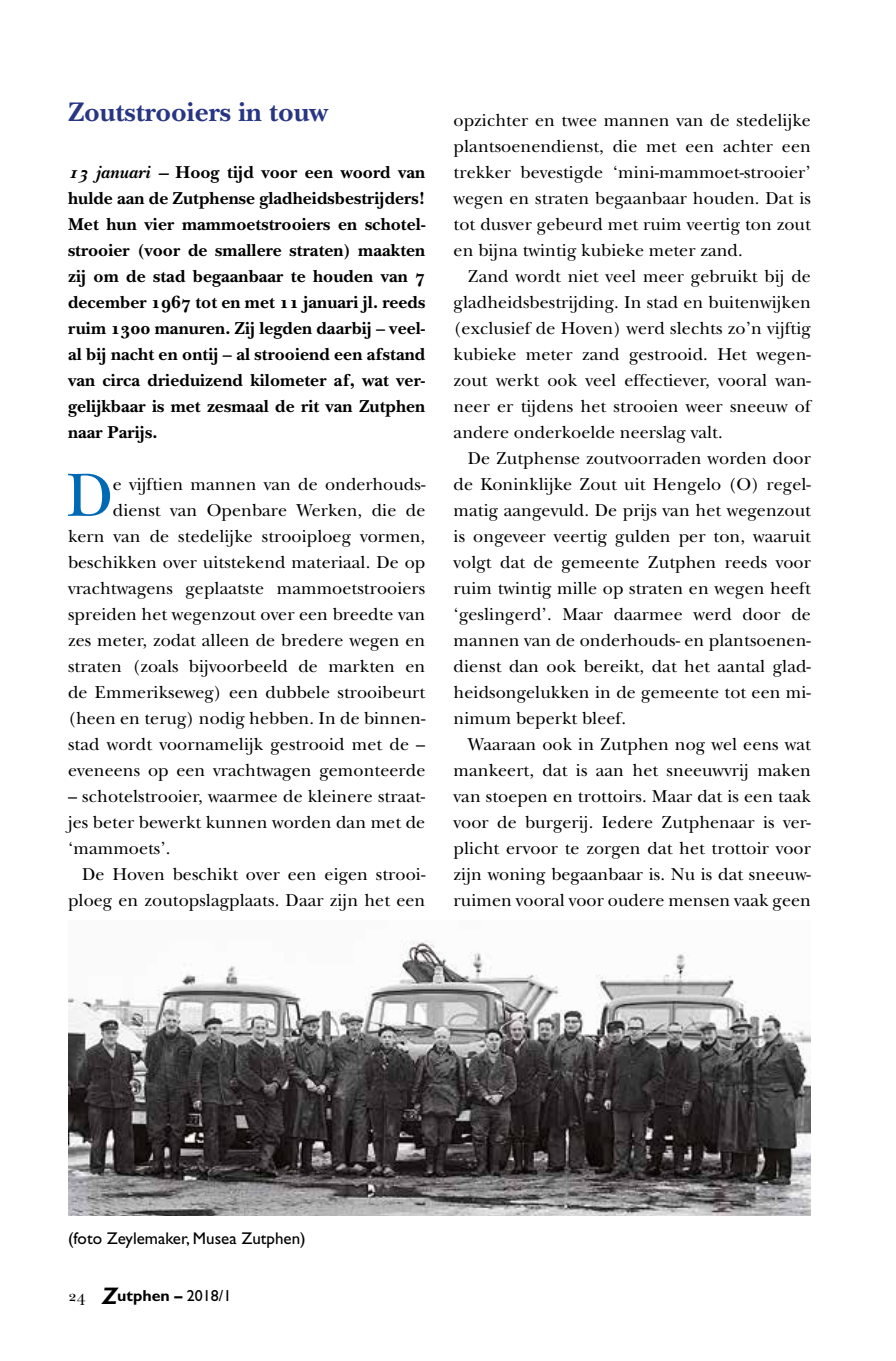
<style>
.page{position:relative;width:896px;height:1361px;background:#fff}
.page>*{position:absolute;margin:0;border:0;box-sizing:border-box;transform-origin:0 0}
.t1{font:63.8px "New Baskerville Std";color:#0069b4}
.t2{font:700 28px "New Baskerville Std";color:#283583}
.t3{font:18px/26px "New Baskerville Std";letter-spacing:.005em;color:#000;text-align:justify}
.t4{font:700 18px/26px "New Baskerville Std";letter-spacing:.005em;color:#000;text-align:justify}
.t5{font:17px "Gill Sans Std";color:#000}
.t6{font:700 16px "Gill Sans Std";color:#000}
.s1{font-family:"New Baskerville Bold Italic Os F";font-weight:400}
.s2{font-family:"New Baskerville Bold SC";font-weight:400}
.s3{font-family:"New Baskerville SC";font-weight:400}
.s4{font-style:italic;font-size:24px}
.s5{font-weight:400}
</style>
<div class="page">
<img style="left:68px;top:940px;width:743px;height:275px">
<h2 class="t2" style="left:68px;top:96px;width:261px">Zoutstrooiers in touw</h2>
<p class="t4" style="left:68px;top:159px;width:359px"><span class="s1">13 januari –</span> Hoog tijd voor een woord van hulde aan de Zutphense gladheidsbestrijders!<br>Met hun vier mammoetstrooiers en schotel&shy;strooier (voor de smallere straten) maakten zij om de stad begaanbaar te houden van <span class="s2">7 </span>december <span class="s2">1967</span> tot en met <span class="s2">11</span> januari jl. reeds ruim <span class="s2">1300</span> manuren. Zij legden daarbij – veel&shy;al bij nacht en ontij – al strooiend een afstand van circa drieduizend kilometer af, wat ver&shy;gelijkbaar is met zesmaal de rit van Zutphen naar Parijs.</p>
<h1 class="t1" style="left:66px;top:458px;width:49px">D</h1>
<p class="t3" style="left:68px;top:471px;width:359px;text-align:right">e vijftien mannen van de onderhouds&shy;dienst van Openbare Werken, die de<br>kern van de stedelijke strooiploeg vormen, beschikken over uitstekend materiaal. De op vrachtwagens geplaatste mammoetstrooiers spreiden het wegenzout over een breedte van zes meter, zodat alleen de bredere wegen en straten (zoals bijvoorbeeld de markten en de Emmerikseweg) een dubbele strooibeurt (heen en terug) nodig hebben. In de binnen&shy;stad wordt voornamelijk gestrooid met de – eveneens op een vrachtwagen gemonteerde</p>
<p class="t3" style="left:68px;top:783px;width:359px">– schotelstrooier, waarmee de kleinere straat&shy;jes beter bewerkt kunnen worden dan met de ‘mammoets’.</p>
<p class="t3" style="left:68px;top:861px;width:359px;text-align:right">De Hoven beschikt over een eigen strooi&shy;ploeg en zoutopslagplaats. Daar zijn het een</p>
<p class="t3" style="left:454px;top:107px;width:359px">opzichter en twee mannen van de stedelijke plantsoenendienst, die met een achter een trekker bevestigde ‘mini-mammoet-strooier’ wegen en straten begaanbaar houden. Dat is tot dusver gebeurd met ruim veertig ton zout en bijna twintig kubieke meter zand.</p>
<p class="t3" style="left:454px;top:263px;width:359px;text-indent:14px">Zand wordt niet veel meer gebruikt bij de gladheidsbestrijding. In stad en buitenwijken (exclusief de Hoven) werd slechts zo’n vijftig kubieke meter zand gestrooid. Het wegen&shy;zout werkt ook veel effectiever, vooral wan&shy;neer er tijdens het strooien weer sneeuw of andere onderkoelde neerslag valt.</p>
<p class="t3" style="left:454px;top:445px;width:359px;text-indent:14px">De Zutphense zoutvoorraden worden door de Koninklijke Zout uit Hengelo (O) regel&shy;matig aangevuld. De prijs van het wegenzout is ongeveer veertig gulden per ton, waaruit volgt dat de gemeente Zutphen reeds voor ruim twintig mille op straten en wegen heeft ‘geslingerd’. Maar daarmee werd door de mannen van de onderhouds- en plantsoenen&shy;dienst dan ook bereikt, dat het aantal glad&shy;heidsongelukken in de gemeente tot een mi&shy;nimum beperkt bleef.</p>
<p class="t3" style="left:454px;top:731px;width:359px;text-indent:14px">Waaraan ook in Zutphen nog wel eens wat mankeert, dat is aan het sneeuwvrij maken van stoepen en trottoirs. Maar dat is een taak voor de burgerij. Iedere Zutphenaar is ver&shy;plicht ervoor te zorgen dat het trottoir voor zijn woning begaanbaar is. Nu is dat sneeuw&shy;ruimen vooral voor oudere mensen vaak geen</p>
<p class="t5" style="left:68px;top:1228px;width:239px">(foto Zeylemaker, Musea Zutphen)</p>
<p class="t6" style="left:68px;top:1285px;width:165px"><span class="s3">24</span> <span class="s4">Z</span>utphen – <span class="s5">2018/1</span></p>
</div>
